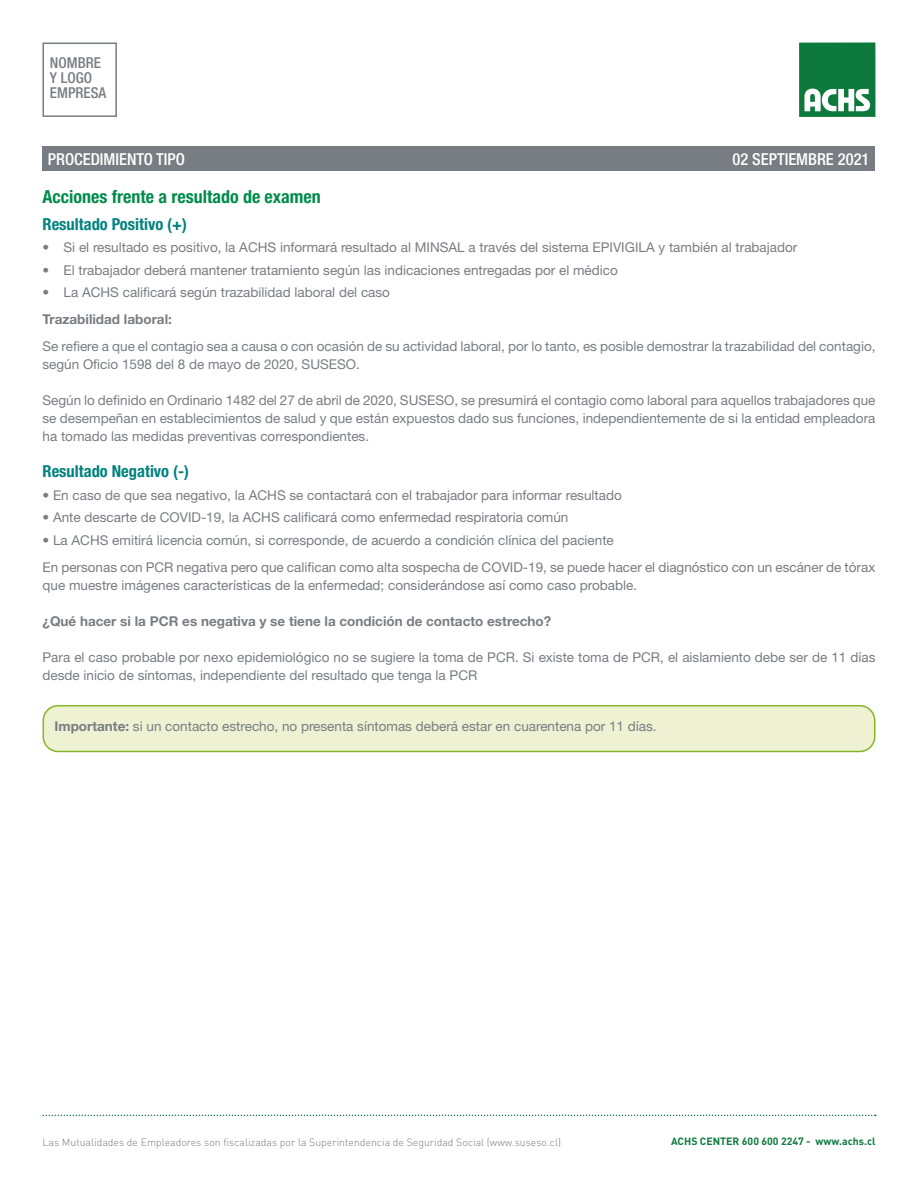
<style>
.page{position:relative;width:918px;height:1188px;background:#fff}
.page>*{position:absolute;margin:0;border:0;box-sizing:border-box;transform-origin:0 0}
.Subtitulo{font:700 condensed 18px "Helvetica Neue LT Std";color:#008c4a}
.Sub-subtitulo{font:700 condensed 16.5px "Helvetica Neue LT Std";color:#00827e}
.t1{font:500 condensed 16.5px "Helvetica Neue LT Std";color:#fff}
.t2{font:500 condensed 15px/15px "Helvetica Neue LT Std";color:#787d83}
.Parrafo{font:13.5px/18px "Helvetica Neue LT Std";color:#787d83}
.Bullet{font:13.5px "Helvetica Neue LT Std";color:#787d83}
.Parrafo-2{font:700 13.5px "Helvetica Neue LT Std";color:#787d83}
.t3{font:300 10.5px "DIN Pro";color:#787d83}
.t4{font:700 10.5px "DIN Pro";color:#0d793d}
.s1{font-weight:700}
</style>
<div class="page">
<div style="left:43px;top:43px;width:74px;height:74px;border:2px solid #787d83"></div>
<div style="left:43px;top:706px;width:832px;height:45px;background:#eef1d2;border-radius:15px"></div>
<div style="left:43px;top:705px;width:832px;height:47px;border:2px solid #84b727;border-radius:15px"></div>
<div style="left:43px;top:147px;width:832px;height:24px;background:#787d83"></div>
<div style="left:799px;top:43px;width:76px;height:74px;background:#0d793d"></div>
<svg style="left:804px;top:89px;width:66px;height:22px"></svg>
<svg style="left:43px;top:1115px;width:833px;height:1px"></svg>
<p class="t2" style="left:50px;top:55px;width:58px">NOMBRE<br>Y LOGO<br>EMPRESA</p>
<p class="t1" style="left:48px;top:149px;width:138px">PROCEDIMIENTO TIPO</p>
<p class="t1" style="left:733px;top:150px;width:138px">02 SEPTIEMBRE 2021</p>
<p class="Subtitulo" style="left:43px;top:186px;width:280px">Acciones frente a resultado de examen</p>
<p class="Sub-subtitulo" style="left:43px;top:214px;width:146px">Resultado Positivo +) (</p>
<p class="Bullet" style="left:64px;top:240px;width:735px">Si el resultado es positivo la, ACHS informará resultado al MINSAL a través del sistema EPIVIGILA y también al trabajador</p>
<p class="Bullet" style="left:43px;top:240px;width:8px">•</p>
<p class="Bullet" style="left:43px;top:262px;width:8px">•</p>
<p class="Bullet" style="left:64px;top:262px;width:556px">El trabajador deberá mantener tratamiento según las indicaciones entregadas por el médico</p>
<p class="Bullet" style="left:64px;top:285px;width:328px">La ACHS calificará según trazabilidad laboral del caso</p>
<p class="Bullet" style="left:43px;top:285px;width:8px">•</p>
<p class="Parrafo-2" style="left:43px;top:311px;width:131px">Trazabilidad laboral:</p>
<p class="Parrafo" style="left:43px;top:337px;width:835px">Se refiere a que el contagio sea a causa o con ocasión de su actividad laboral, por lo tanto, es posible demostrar la trazabilidad del contagio, según Oficio 1598 del 8 de mayo de 2020, SUSESO.</p>
<p class="Parrafo" style="left:43px;top:391px;width:835px;text-align:justify">Según lo definido en Ordinario 1482 del 27 de abril de 2020, SUSESO, se presumirá el contagio como laboral para aquellos trabajadores que se desempeñan en establecimientos de salud y que están expuestos dado sus funciones, independientemente de si la entidad empleadora ha tomado las medidas preventivas correspondientes.</p>
<p class="Sub-subtitulo" style="left:43px;top:462px;width:148px">Resultado Negativo (-)</p>
<p class="Bullet" style="left:43px;top:487px;width:581px">• En caso de que sea negativo la, ACHS se contactará con el trabajador para informar resultado</p>
<p class="Bullet" style="left:43px;top:510px;width:527px">• Ante descarte de COVID-19, la ACHS calificará como enfermedad respiratoria común</p>
<p class="Bullet" style="left:43px;top:532px;width:573px">• La ACHS emitirá licencia común, si corresponde, de acuerdo a condición clínica del paciente</p>
<p class="Parrafo" style="left:43px;top:558px;width:834px">En personas con PCR negativa pero que califican como alta sospecha de COVID-19, se puede hacer el diagnóstico con un escáner de tórax que muestre imágenes características de la enfermedad; considerándose así como caso probable.</p>
<p class="Parrafo-2" style="left:43px;top:613px;width:510px">¿Qué hacer si la PCR es negativa y se tiene la condición de contacto estrecho?</p>
<p class="Parrafo" style="left:43px;top:648px;width:834px">Para el caso probable por nexo epidemiológico no se sugiere la toma de PCR. Si existe toma de PCR, el aislamiento debe ser de 11 días desde inicio de síntomas, independiente del resultado que tenga la PCR</p>
<p class="Parrafo" style="left:55px;top:717px;width:604px"><span class="s1">Importante:</span> si un contacto estrecho, no presenta síntomas deberá estar en cuarentena por 11 días.</p>
<p class="t3" style="left:43px;top:1135px;width:520px">Las Mutualidades de Empleadores son fiscalizadas por la Superintendencia de Seguridad Social (www.suseso.cl)</p>
<p class="t4" style="left:671px;top:1133px;width:141px">ACHS CENTER 600 600 2247 -</p>
<p class="t4" style="left:816px;top:1133px;width:61px">www.achs.cl</p>
</div>
